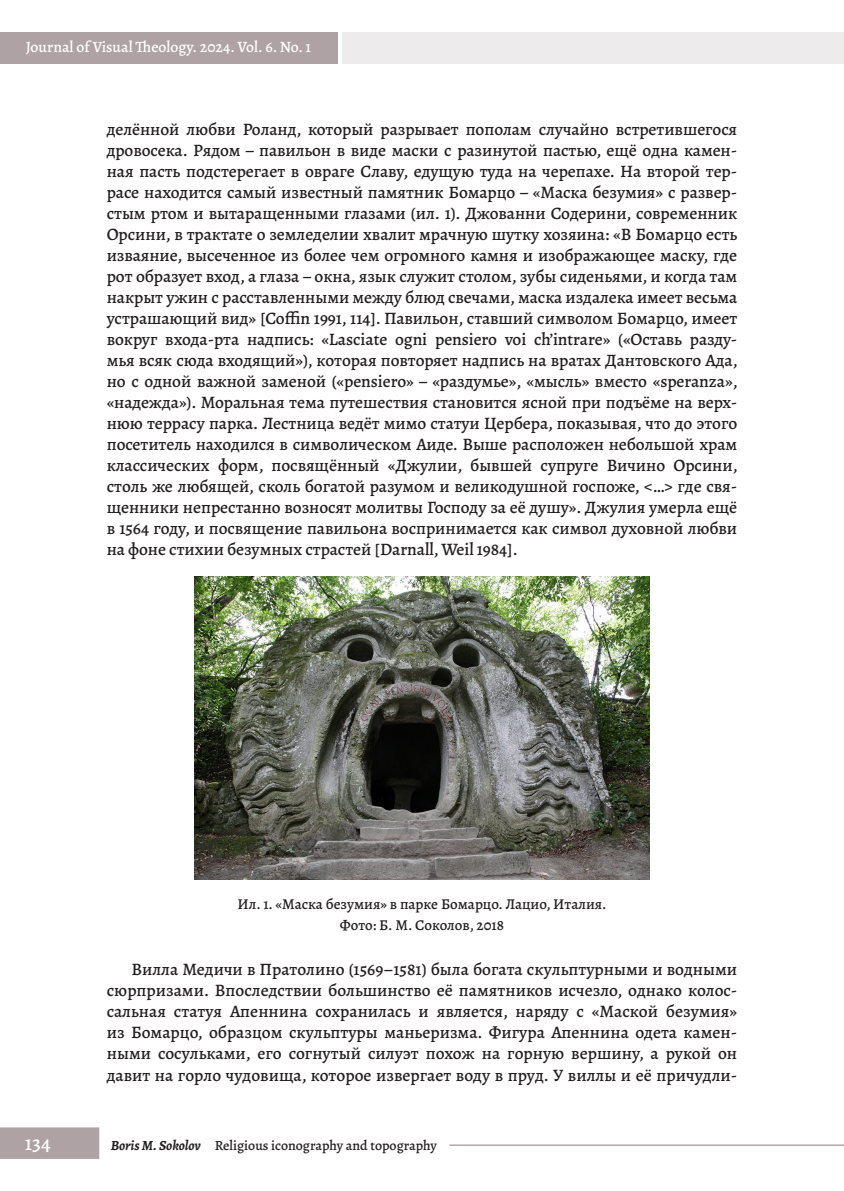
<style>
.page{position:relative;width:844px;height:1191px;background:#fff}
.page>*{position:absolute;margin:0;border:0;box-sizing:border-box;transform-origin:0 0}
.t1{font:500 21px "Alegreya";color:#fff}
.основной_текст{font:500 17.5px/21px "Alegreya";letter-spacing:-.005em;color:#231f20;text-align:justify}
.t2{font:500 15.75px "Alegreya";color:#fff}
.подпись_к_фото{font:500 15.05px "Alegreya";color:#231f20}
.t3{font:500 14px "Alegreya";color:#231f20}
.s1{font-weight:700;font-style:italic}
</style>
<div class="page">
<hr style="left:449px;top:1144px;width:394px;height:1px;background:#8b7a7e">
<div style="left:0;top:1127px;width:99px;height:32px;background:#aea2a5;border:2px solid #aea2a5"></div>
<div style="left:0;top:32px;width:337px;height:32px;background:#aea2a5"></div>
<div style="left:342px;top:32px;width:501px;height:32px;background:#eeebec"></div>
<img style="left:195px;top:576px;width:454px;height:303px">
<p class="t2" style="left:26px;top:37px;width:286px">Journal of Visual Theology. 2024. Vol. 6. No. 1</p>
<p class="основной_текст" style="left:107px;top:119px;width:632px">делённой любви Роланд, который разрывает пополам случайно встретившегося дровосека. Рядом – павильон в виде маски с разинутой пастью, ещё одна камен&shy;ная пасть подстерегает в овраге Славу, едущую туда на черепахе. На второй тер&shy;расе находится самый известный памятник Бомарцо – «Маска безумия» с развер&shy;стым ртом и вытаращенными глазами (ил. 1). Джованни Содерини, современник Орсини, в трактате о земледелии хвалит мрачную шутку хозяина: «В Бомарцо есть изваяние, высеченное из более чем огромного камня и изображающее маску, где рот образует вход, а глаза – окна, язык служит столом, зубы сиденьями, и когда там накрыт ужин с расставленными между блюд свечами, маска издалека имеет весьма устрашающий вид» [Coffin 1991, 114]. Павильон, ставший символом Бомарцо, имеет вокруг входа-рта надпись: «Lasciate ogni pensiero voi ch’intrare» («Оставь разду&shy;мья всяк сюда входящий»), которая повторяет надпись на вратах Дантовского Ада, но с одной важной заменой («pensiero» – «раздумье», «мысль» вместо «speranza», «надежда»). Моральная тема путешествия становится ясной при подъёме на верх&shy;нюю террасу парка. Лестница ведёт мимо статуи Цербера, показывая, что до этого посетитель находился в символическом Аиде. Выше расположен небольшой храм классических форм, посвящённый «Джулии, бывшей супруге Вичино Орсини, столь же любящей, сколь богатой разумом и великодушной госпоже, &lt;…&gt; где свя&shy;щенники непрестанно возносят молитвы Господу за её душу». Джулия умерла ещё в 1564 году, и посвящение павильона воспринимается как символ духовной любви на фоне стихии безумных страстей [Darnall, Weil 1984].</p>
<p class="подпись_к_фото" style="left:237px;top:894px;width:370px">Ил. 1. «Маска безумия» в парке Бомарцо. Лацио, Италия.</p>
<p class="подпись_к_фото" style="left:340px;top:915px;width:166px">Фото: Б. М. Соколов, 2018</p>
<p class="основной_текст" style="left:107px;top:959px;width:632px;text-indent:25px">Вилла Медичи в Пратолино (1569–1581) была богата скульптурными и водными сюрпризами. Впоследствии большинство её памятников исчезло, однако колос&shy;сальная статуя Апеннина сохранилась и является, наряду с «Маской безумия» из Бомарцо, образцом скульптуры маньеризма. Фигура Апеннина одета камен&shy;ными сосульками, его согнутый силуэт похож на горную вершину, а рукой он давит на горло чудовища, которое извергает воду в пруд. У виллы и её причудли-</p>
<p class="t1" style="left:25px;top:1129px;width:27px">134</p>
<p class="t3" style="left:111px;top:1136px;width:327px"><span class="s1">Boris M. Sokolov</span> Religious iconography and topography</p>
</div>
